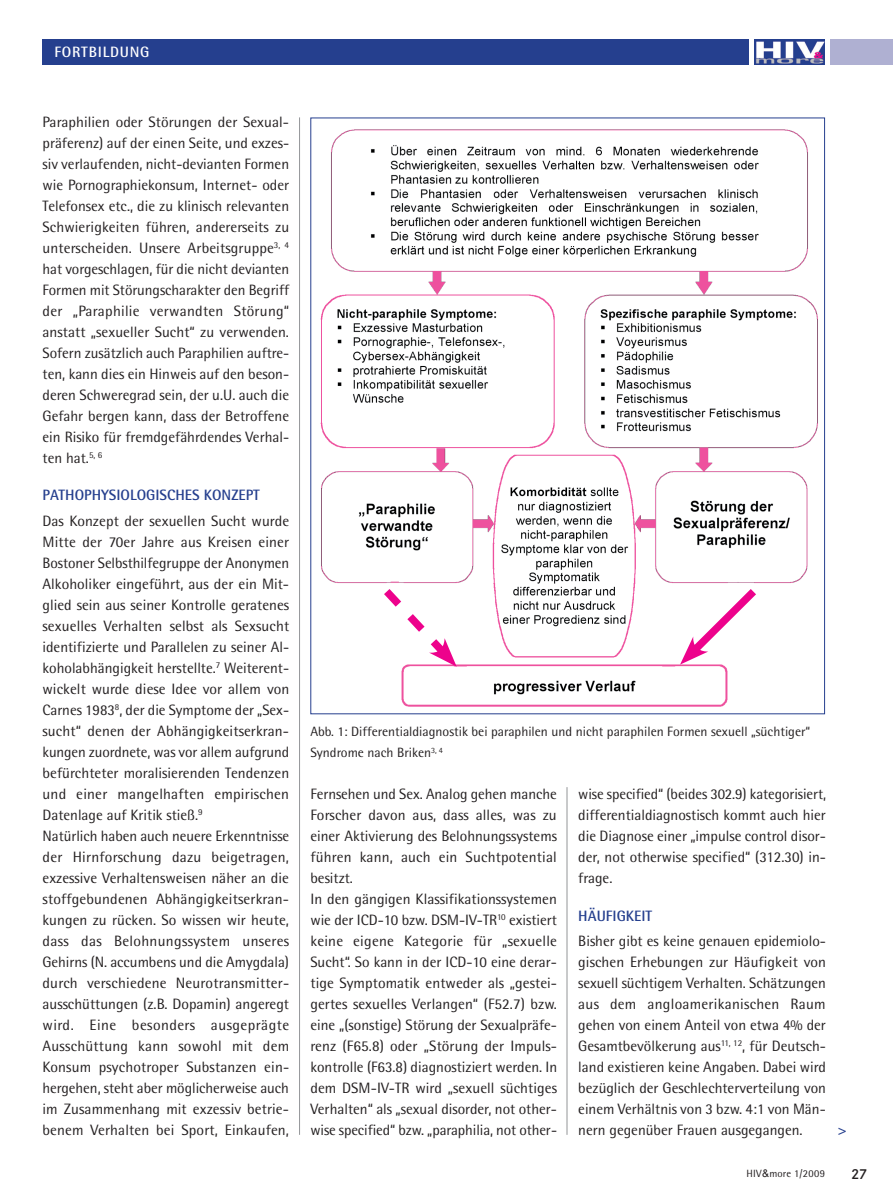
<style>
.page{position:relative;width:893px;height:1191px;background:#fff}
.page>*{position:absolute;margin:0;border:0;box-sizing:border-box;transform-origin:0 0}
.Fliesstext{font:15px/21px "Rotis Semi Sans";color:#231f20;text-align:justify}
.Fliesstext-2{font:700 15px "Rotis Semi Sans";color:#253f8e}
.Rubriken{font:700 15px "Rotis Semi Sans";letter-spacing:.05em;color:#fff}
.t1{font:600 15px "Corporate S";color:#231f20}
.BU_s_schwarz{font:13.5px/21px "Rotis Semi Sans";color:#231f20}
.t2{font:10.5px "Rotis Semi Sans";letter-spacing:.02em;color:#231f20}
.s1{font-family:"Arial"}
</style>
<div class="page">
<div style="left:831px;top:39px;width:62px;height:25px;background:#afb0d2"></div>
<div style="left:43px;top:39px;width:706px;height:25px;background:#253f8e"></div>
<img style="left:755px;top:40px;width:70px;height:24px">
<hr style="left:299px;top:117px;width:1px;height:1017px;background:#939598">
<hr style="left:567px;top:787px;width:1px;height:347px;background:#939598">
<img style="left:320px;top:129px;width:498px;height:578px">
<svg style="left:376px;top:581px;width:81px;height:85px"></svg>
<svg style="left:680px;top:581px;width:84px;height:83px"></svg>
<p class="Rubriken" style="left:55px;top:43px;width:96px">FORTBILDUNG</p>
<p class="Fliesstext" style="left:43px;top:111px;width:248px">Paraphilien oder Störungen der Sexual&shy;präferenz) auf der einen Seite, und exzes&shy;siv verlaufenden, nicht-devianten Formen wie Pornographiekonsum, Internet- oder Telefonsex etc., die zu klinisch relevanten Schwierigkeiten führen, andererseits zu unterscheiden. Unsere Arbeitsgruppe<sup>3,</sup> <sup>4 </sup>hat vorgeschlagen, für die nicht devianten Formen mit Störungscharakter den Begriff der „Paraphilie verwandten Störung“ anstatt „sexueller Sucht“ zu verwenden.<br>Sofern zusätzlich auch Paraphilien auftre&shy;ten, kann dies ein Hinweis auf den beson&shy;deren Schweregrad sein, der u.U. auch die Gefahr bergen kann, dass der Betroffene ein Risiko für fremdgefährdendes Verhal&shy;ten hat.<sup>5,</sup> <sup>6</sup></p>
<p class="Fliesstext-2" style="left:43px;top:486px;width:219px">PATHOPHYSIOLOGISCHES KONZEPT</p>
<p class="Fliesstext" style="left:43px;top:510px;width:248px">Das Konzept der sexuellen Sucht wurde Mitte der 70er Jahre aus Kreisen einer Bostoner Selbsthilfegruppe der Anonymen Alkoholiker eingeführt, aus der ein Mit&shy;glied sein aus seiner Kontrolle geratenes sexuelles Verhalten selbst als Sexsucht identifizierte und Parallelen zu seiner Al&shy;koholabhängigkeit herstellte.<sup>7</sup> Weiterent&shy;wickelt wurde diese Idee vor allem von Carnes 1983<sup>8</sup>, der die Symptome der „Sex&shy;sucht“ denen der Abhängigkeitserkran&shy;kungen zuordnete, was vor allem aufgrund befürchteter moralisierenden Tendenzen und einer mangelhaften empirischen Datenlage auf Kritik stieß.<sup>9</sup></p>
<p class="Fliesstext" style="left:43px;top:825px;width:248px">Natürlich haben auch neuere Erkenntnisse der Hirnforschung dazu beigetragen, exzessive Verhaltensweisen näher an die stoffgebundenen Abhängigkeitserkran&shy;kungen zu rücken. So wissen wir heute, dass das Belohnungssystem unseres Gehirns (N. accumbens und die Amygdala) durch verschiedene Neurotransmitter&shy;ausschüttungen (z.B. Dopamin) angeregt wird. Eine besonders ausgeprägte Ausschüttung kann sowohl mit dem Konsum psychotroper Substanzen ein&shy;hergehen, steht aber möglicherweise auch im Zusammenhang mit exzessiv betrie&shy;benem Verhalten bei Sport, Einkaufen,</p>
<p class="BU_s_schwarz" style="left:310px;top:721px;width:501px">Abb. 1: Differentialdiagnostik bei paraphilen und nicht paraphilen Formen sexuell „süchtiger“<br>Syndrome nach Briken<sup>3,</sup> <sup>4</sup></p>
<p class="Fliesstext" style="left:310px;top:783px;width:248px">Fernsehen und Sex. Analog gehen manche Forscher davon aus, dass alles, was zu einer Aktivierung des Belohnungssystems führen kann, auch ein Suchtpotential besitzt.</p>
<p class="Fliesstext" style="left:310px;top:888px;width:248px">In den gängigen Klassifikationssystemen wie der ICD-10 bzw. DSM-IV-TR<sup>10</sup> existiert keine eigene Kategorie für „sexuelle Sucht“. So kann in der ICD-10 eine derar&shy;tige Symptomatik entweder als „gestei&shy;gertes sexuelles Verlangen“ (F52.7) bzw. eine „(sonstige) Störung der Sexualpräfe&shy;renz (F65.8) oder „Störung der Impuls&shy;kontrolle (F63.8) diagnostiziert werden. In dem DSM-IV-TR wird „sexuell süchtiges Verhalten“ als „sexual disorder, not other&shy;wise specified“ bzw. „paraphilia, not other-</p>
<p class="Fliesstext" style="left:578px;top:783px;width:249px">wise specified“ (beides 302.9) kategorisiert, differentialdiagnostisch kommt auch hier die Diagnose einer „impulse control disor&shy;der, not otherwise specified“ (312.30) in&shy;frage.</p>
<p class="Fliesstext-2" style="left:578px;top:906px;width:75px">HÄUFIGKEIT</p>
<p class="Fliesstext" style="left:578px;top:930px;width:249px">Bisher gibt es keine genauen epidemiolo&shy;gischen Erhebungen zur Häufigkeit von sexuell süchtigem Verhalten. Schätzungen aus dem angloamerikanischen Raum gehen von einem Anteil von etwa 4% der Gesamtbevölkerung aus<sup>11,</sup> <sup>12</sup>, für Deutsch&shy;land existieren keine Angaben. Dabei wird bezüglich der Geschlechterverteilung von einem Verhältnis von 3 bzw. 4:1 von Män&shy;nern gegenüber Frauen ausgegangen.</p>
<p class="Fliesstext-2" style="left:838px;top:1120px;width:10px">&gt;</p>
<p class="t2" style="left:746px;top:1167px;width:80px">HIV<span class="s1">&amp;</span>more 1/2009</p>
<p class="t1" style="left:851px;top:1165px;width:18px">27</p>
</div>
